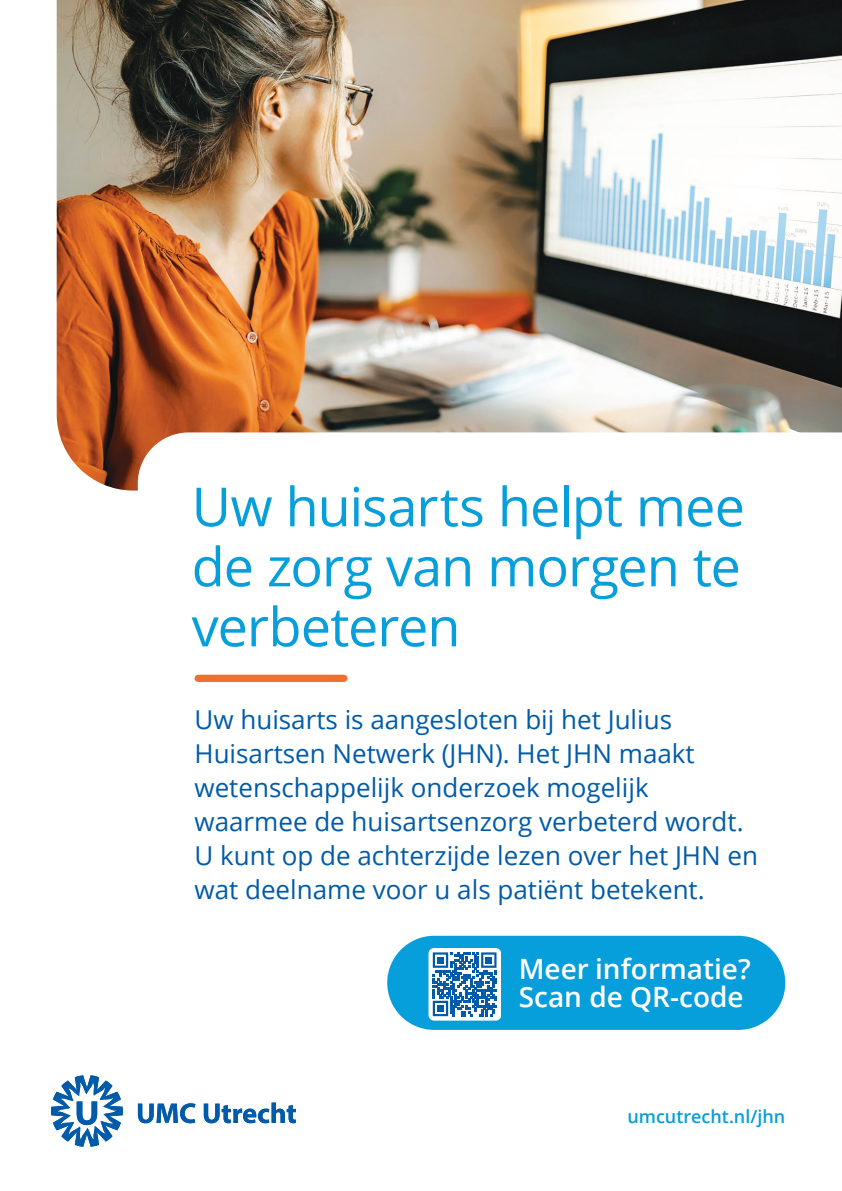
<style>
.page{position:relative;width:842px;height:1191px;background:#fff}
.page>*{position:absolute;margin:0;border:0;box-sizing:border-box;transform-origin:0 0}
.t1{font:54px/60px "Open Sans";letter-spacing:-.02em;color:#069edb;text-align:justify}
.t2{font:600 28px/28px "Open Sans";color:#fff}
.t3{font:26px/34px "Open Sans";color:#015ba8}
.t4{font:600 18px "Open Sans";color:#069edb}
</style>
<div class="page">
<img style="left:57px;top:0;width:785px;height:490px">
<svg style="left:138px;top:432px;width:704px;height:692px"></svg>
<div style="left:198px;top:674px;width:146px;height:8px;background:#f36e31"></div>
<div style="left:387px;top:935px;width:398px;height:95px;background:#069edb;border-radius:47px"></div>
<svg style="left:428px;top:948px;width:73px;height:72px;background:#80aed4"></svg>
<div style="left:437px;top:956px;width:7px;height:7px;background:#015ba8"></div>
<div style="left:485px;top:956px;width:7px;height:7px;background:#015ba8"></div>
<div style="left:437px;top:1005px;width:7px;height:6px;background:#015ba8"></div>
<svg style="left:51px;top:1075px;width:72px;height:71px"></svg>
<svg style="left:138px;top:1103px;width:57px;height:20px"></svg>
<svg style="left:204px;top:1102px;width:92px;height:21px"></svg>
<h1 class="t1" style="left:192px;top:475px;width:555px">Uw huisarts helpt mee de zorg van morgen te verbeteren</h1>
<p class="t3" style="left:194px;top:702px;width:565px">Uw huisarts is aangesloten bij het Julius Huisartsen Netwerk (JHN). Het JHN maakt wetenschappelijk onderzoek mogelijk waarmee de huisartsenzorg verbeterd wordt.<br>U kunt op de achterzijde lezen over het JHN en wat deelname voor u als patiënt betekent.</p>
<p class="t2" style="left:519px;top:954px;width:233px">Meer informatie?<br>Scan de QR-code</p>
<p class="t4" style="left:627px;top:1104px;width:159px">umcutrecht.nl/jhn</p>
</div>
